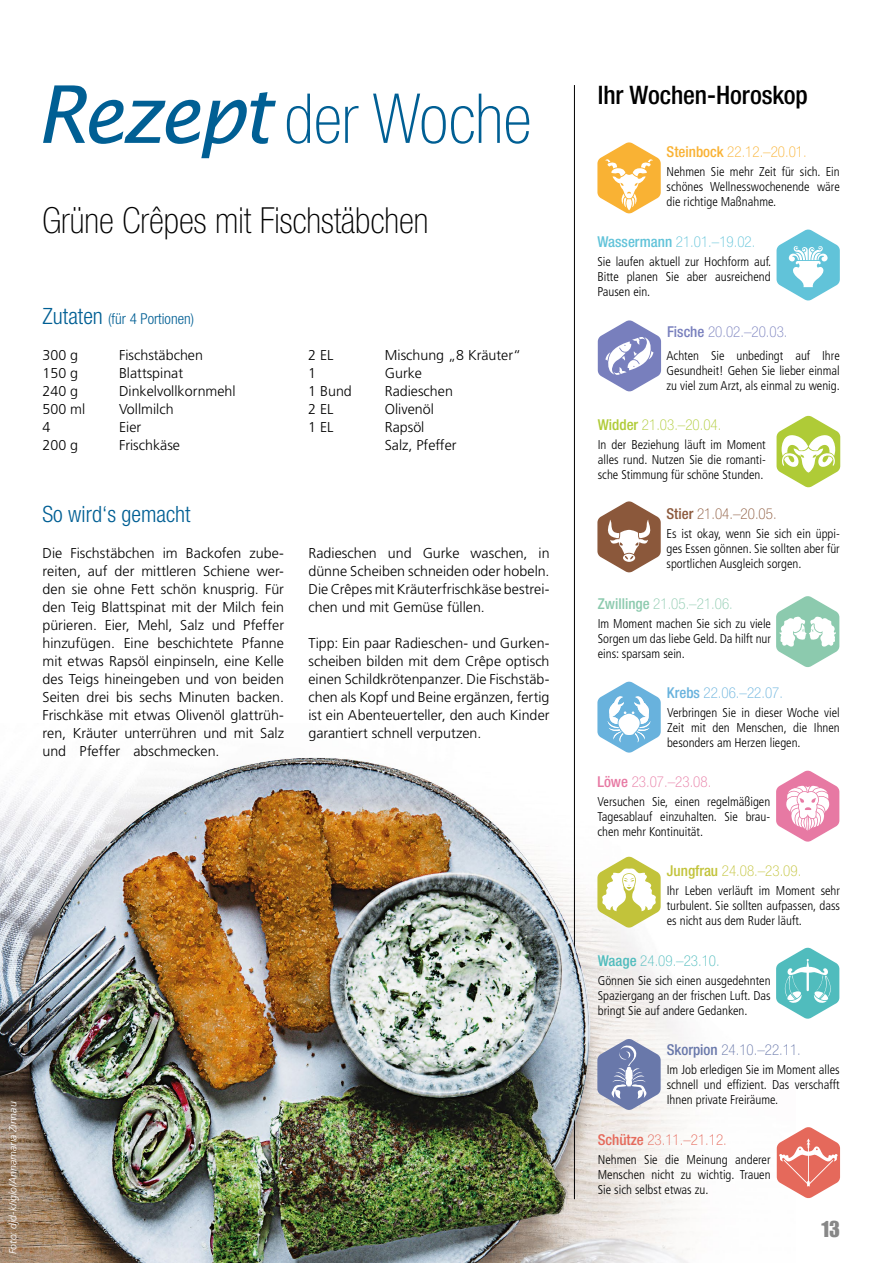
<style>
.page{position:relative;width:893px;height:1263px;background:#fff}
.page>*{position:absolute;margin:0;border:0;box-sizing:border-box;transform-origin:0 0}
.t1{font:100 condensed 69px "Helvetica Neue LT Std";color:#005f94}
.t2{font:100 condensed 36px "Helvetica Neue LT Std";color:#000}
.t3{font:500 condensed 25.5px "Helvetica Neue LT Std";letter-spacing:-.005em;color:#000}
.t4{font:300 condensed 22.5px "Helvetica Neue LT Std";color:#005f94}
.t5{font:22.5px "Impact LT Std";color:#878787}
.t6{font:100 condensed 15px "Helvetica Neue LT Std";color:#61c3d9}
.t7{font:100 condensed 15px "Helvetica Neue LT Std";color:#f9b234}
.t8{font:100 condensed 15px "Helvetica Neue LT Std";color:#8ccaae}
.t9{font:300 condensed 15px "Helvetica Neue LT Std";color:#005f94}
.t10{font:100 condensed 15px "Helvetica Neue LT Std";color:#6978aa}
.t11{font:100 condensed 15px "Helvetica Neue LT Std";color:#c2c33a}
.t12{font:100 condensed 15px "Helvetica Neue LT Std";color:#e5695b}
.t13{font:100 condensed 15px "Helvetica Neue LT Std";color:#afcb37}
.t14{font:100 condensed 15px "Helvetica Neue LT Std";color:#787fbd}
.t15{font:100 condensed 15px "Helvetica Neue LT Std";color:#8b583b}
.t16{font:100 condensed 15px "Helvetica Neue LT Std";color:#50bcbd}
.t17{font:100 condensed 15px "Helvetica Neue LT Std";color:#68b2dd}
.t18{font:100 condensed 15px "Helvetica Neue LT Std";color:#e779a3}
.t19{font:300 14.25px/18px "Frutiger LT Std";color:#000;text-align:justify}
.t20{font:300 condensed 12.75px/15px "Frutiger LT Std";color:#000;text-align:justify}
.t21{font:italic 300 10.5px "Frutiger LT Std";color:#fff}
.s1{font-family:"Lucida Sans";font-weight:400;font-style:italic;font-stretch:normal;font-size:79.5px}
.s2{font-size:22.5px}
.s3{font-weight:500}
</style>
<div class="page">
<img style="left:0;top:723px;width:777px;height:540px">
<hr style="left:574px;top:85px;width:1px;height:1114px;background:#000">
<svg style="left:597px;top:142px;width:64px;height:72px"></svg>
<svg style="left:776px;top:229px;width:64px;height:72px"></svg>
<svg style="left:598px;top:320px;width:63px;height:72px"></svg>
<svg style="left:776px;top:415px;width:64px;height:73px"></svg>
<svg style="left:597px;top:501px;width:64px;height:72px"></svg>
<svg style="left:776px;top:596px;width:63px;height:71px"></svg>
<svg style="left:597px;top:681px;width:64px;height:72px"></svg>
<svg style="left:776px;top:770px;width:63px;height:72px"></svg>
<svg style="left:597px;top:856px;width:64px;height:72px"></svg>
<svg style="left:776px;top:947px;width:63px;height:72px"></svg>
<svg style="left:597px;top:1039px;width:64px;height:71px;background:#969fc0"></svg>
<svg style="left:777px;top:1127px;width:63px;height:71px"></svg>
<h1 class="t1" style="left:36px;top:80px;width:497px"><span class="s1">Rezept</span> der Woche</h1>
<h2 class="t2" style="left:43px;top:200px;width:387px">Grüne Crêpes mit Fischstäbchen</h2>
<p class="t9" style="left:43px;top:310px;width:153px"><span class="s2">Zutaten</span> (für 4 Portionen)</p>
<p class="t19" style="left:43px;top:346px;width:37px">300 g</p>
<p class="t19" style="left:119px;top:346px;width:85px">Fischstäbchen</p>
<p class="t19" style="left:43px;top:364px;width:37px">150 g</p>
<p class="t19" style="left:119px;top:364px;width:66px">Blattspinat</p>
<p class="t19" style="left:43px;top:382px;width:37px">240 g</p>
<p class="t19" style="left:119px;top:382px;width:118px">Dinkelvollkornmehl</p>
<p class="t19" style="left:43px;top:400px;width:44px">500 ml</p>
<p class="t19" style="left:119px;top:400px;width:56px">Vollmilch</p>
<p class="t19" style="left:43px;top:418px;width:9px">4</p>
<p class="t19" style="left:119px;top:418px;width:24px">Eier</p>
<p class="t19" style="left:43px;top:436px;width:37px">200 g</p>
<p class="t19" style="left:119px;top:436px;width:62px">Frischkäse</p>
<p class="t19" style="left:308px;top:346px;width:27px">2 EL</p>
<p class="t19" style="left:385px;top:346px;width:138px">Mischung „8 Kräuter“</p>
<p class="t19" style="left:308px;top:364px;width:9px">1</p>
<p class="t19" style="left:385px;top:364px;width:39px">Gurke</p>
<p class="t19" style="left:308px;top:382px;width:45px">1 Bund</p>
<p class="t19" style="left:385px;top:382px;width:70px">Radieschen</p>
<p class="t19" style="left:308px;top:400px;width:27px">2 EL</p>
<p class="t19" style="left:385px;top:400px;width:51px">Olivenöl</p>
<p class="t19" style="left:308px;top:418px;width:27px">1 EL</p>
<p class="t19" style="left:385px;top:418px;width:73px">Rapsöl<br>Salz, Pfeffer</p>
<h3 class="t4" style="left:43px;top:501px;width:150px">So wird‘s gemacht</h3>
<p class="t19" style="left:43px;top:544px;width:243px">Die Fischstäbchen im Backofen zube&shy;reiten, auf der mittleren Schiene wer&shy;den sie ohne Fett schön knusprig. Für den Teig Blattspinat mit der Milch fein pürieren. Eier, Mehl, Salz und Pfeffer hinzufügen. Eine beschichtete Pfanne mit etwas Rapsöl einpinseln, eine Kelle des Teigs hineingeben und von beiden Seiten drei bis sechs Minuten backen.<br>Frischkäse mit etwas Olivenöl glattrüh&shy;ren, Kräuter unterrühren und mit Salz und Pfeffer abschmecken.</p>
<p class="t19" style="left:308px;top:544px;width:243px">Radieschen und Gurke waschen, in dünne Scheiben schneiden oder hobeln.<br>Die Crêpes mit Kräuterfrischkäse bestrei&shy;chen und mit Gemüse füllen.</p>
<p class="t19" style="left:308px;top:634px;width:243px">Tipp: Ein paar Radieschen- und Gurken&shy;scheiben bilden mit dem Crêpe optisch einen Schildkrötenpanzer. Die Fischstäb&shy;chen als Kopf und Beine ergänzen, fertig ist ein Abenteuerteller, den auch Kinder garantiert schnell verputzen.</p>
<p class="t21" style="left:7px;top:1254px;width:154px;rotate:-90deg">Foto: djd-k/iglo/Annamaria Zinnau</p>
<h3 class="t3" style="left:598px;top:79px;width:212px">Ihr Wochen-Horoskop</h3>
<p class="t7" style="left:666px;top:144px;width:142px"><span class="s3">Steinbock</span> 22.12.–20.01.</p>
<p class="t20" style="left:666px;top:164px;width:175px">Nehmen Sie mehr Zeit für sich. Ein schönes Wellnesswochenende wäre die richtige Maßnahme.</p>
<p class="t6" style="left:597px;top:233px;width:159px"><span class="s3">Wassermann</span> 21.01.–19.02.</p>
<p class="t20" style="left:597px;top:254px;width:175px">Sie laufen aktuell zur Hochform auf.<br>Bitte planen Sie aber ausreichend Pausen ein.</p>
<p class="t14" style="left:667px;top:324px;width:122px"><span class="s3">Fische</span> 20.02.–20.03.</p>
<p class="t20" style="left:666px;top:348px;width:175px">Achten Sie unbedingt auf Ihre Gesundheit! Gehen Sie lieber einmal zu viel zum Arzt, als einmal zu wenig.</p>
<p class="t13" style="left:598px;top:416px;width:125px"><span class="s3">Widder</span> 21.03.–20.04.</p>
<p class="t20" style="left:598px;top:437px;width:170px">In der Beziehung läuft im Moment alles rund. Nutzen Sie die romanti&shy;sche Stimmung für schöne Stunden.</p>
<p class="t15" style="left:666px;top:506px;width:112px"><span class="s3">Stier</span> 21.04.–20.05.</p>
<p class="t20" style="left:666px;top:527px;width:175px">Es ist okay, wenn Sie sich ein üppi&shy;ges Essen gönnen. Sie sollten aber für sportlichen Ausgleich sorgen.</p>
<p class="t8" style="left:598px;top:595px;width:137px"><span class="s3">Zwillinge</span> 21.05.–21.06.</p>
<p class="t20" style="left:598px;top:616px;width:175px">Im Moment machen Sie sich zu viele Sorgen um das liebe Geld. Da hilft nur eins: sparsam sein.</p>
<p class="t17" style="left:667px;top:684px;width:118px"><span class="s3">Krebs</span> 22.06.–22.07.</p>
<p class="t20" style="left:667px;top:705px;width:174px">Verbringen Sie in dieser Woche viel Zeit mit den Menschen, die Ihnen besonders am Herzen liegen.</p>
<p class="t18" style="left:597px;top:773px;width:115px"><span class="s3">Löwe</span> 23.07.–23.08.</p>
<p class="t20" style="left:597px;top:794px;width:174px">Versuchen Sie, einen regelmäßigen Tagesablauf einzuhalten. Sie brau&shy;chen mehr Kontinuität.</p>
<p class="t11" style="left:667px;top:863px;width:136px"><span class="s3">Jungfrau</span> 24.08.–23.09.</p>
<p class="t20" style="left:667px;top:883px;width:175px">Ihr Leben verläuft im Moment sehr turbulent. Sie sollten aufpassen, dass es nicht aus dem Ruder läuft.</p>
<p class="t16" style="left:598px;top:952px;width:123px"><span class="s3">Waage</span> 24.09.–23.10.</p>
<p class="t20" style="left:598px;top:973px;width:174px">Gönnen Sie sich einen ausgedehnten Spaziergang an der frischen Luft. Das bringt Sie auf andere Gedanken.</p>
<p class="t10" style="left:667px;top:1042px;width:136px"><span class="s3">Skorpion</span> 24.10.–22.11.</p>
<p class="t20" style="left:667px;top:1062px;width:174px">Im Job erledigen Sie im Moment alles schnell und effizient. Das verschafft Ihnen private Freiräume.</p>
<p class="t12" style="left:598px;top:1131px;width:131px"><span class="s3">Schütze</span> 23.11.–21.12.</p>
<p class="t20" style="left:598px;top:1152px;width:174px">Nehmen Sie die Meinung anderer Menschen nicht zu wichtig. Trauen Sie sich selbst etwas zu.</p>
<h3 class="t5" style="left:821px;top:1216px;width:21px">13</h3>
</div>
